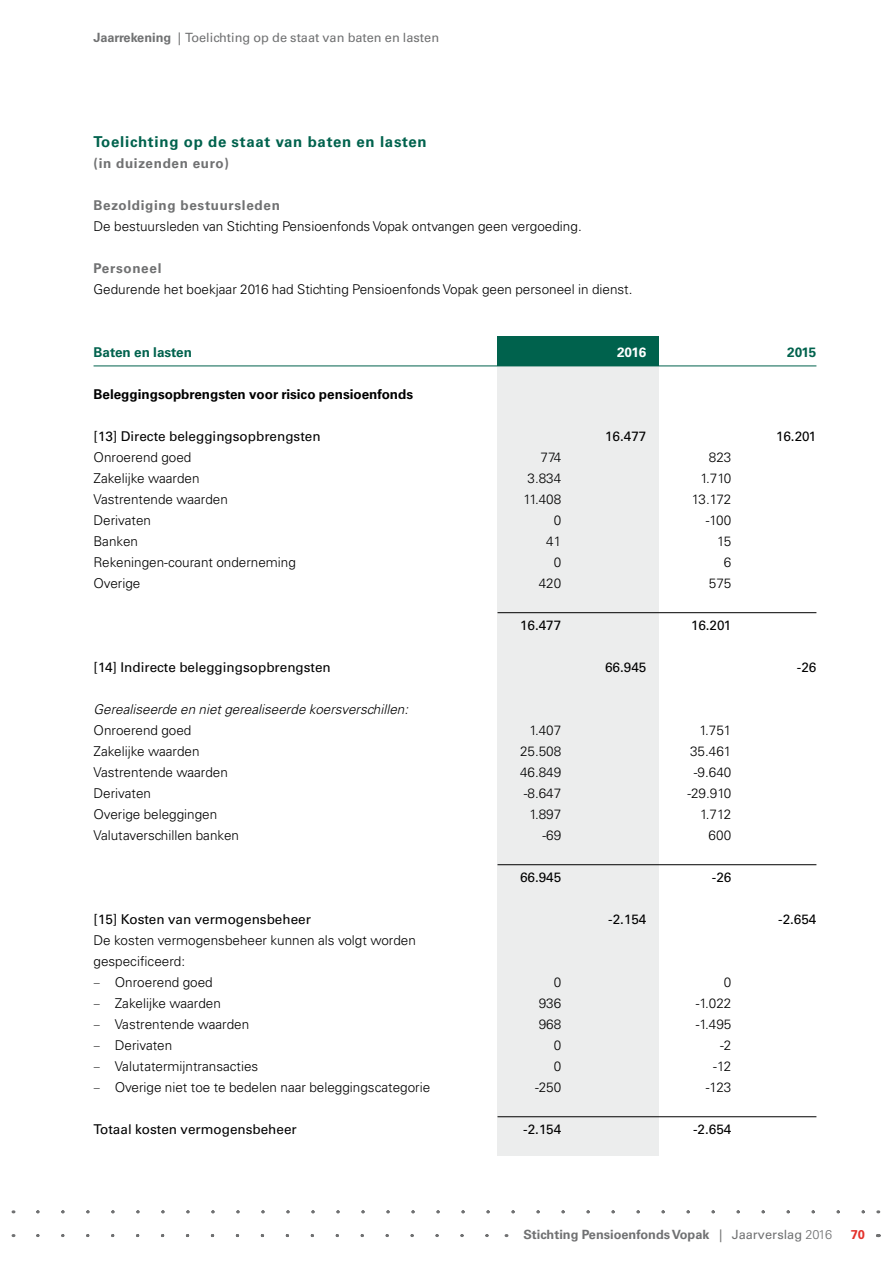
<style>
.page{position:relative;width:893px;height:1263px;background:#fff}
.page>*{position:absolute;margin:0;border:0;box-sizing:border-box;transform-origin:0 0}
.t1{font:700 15px "Univers LT Std";letter-spacing:.05em;color:#00624d}
.t2{font:300 13.5px/21px "Univers LT Std";color:#000}
.t3{font:13.5px "Univers LT Std";color:#000}
.t4{font:700 13.5px "Univers LT Std";letter-spacing:.05em;color:#707172}
.t5{font:italic 300 13.5px "Univers LT Std";color:#000}
.t6{font:700 13.5px "Univers LT Std";color:#000}
.t7{font:700 13.5px "Univers LT Std";color:#00624d}
.t8{font:700 13.5px "Univers LT Std";color:#fff}
.t9{font:12.75px "Univers LT Std";color:#707172}
.t10{font:700 12.75px "Univers LT Std";color:#707172}
.t11{font:700 12.75px "Univers LT Std";color:#e4312b}
.s1{font-weight:700}
.s2{font-family:"Myriad Pro"}
.s3{font-weight:400}
.s4{font-weight:300}
</style>
<div class="page">
<svg style="left:37px;top:1210px;width:842px;height:3px"></svg>
<svg style="left:37px;top:1234px;width:470px;height:3px"></svg>
<div style="left:497px;top:336px;width:162px;height:819px;background:#eceded"></div>
<div style="left:497px;top:336px;width:162px;height:29px;background:#00624d"></div>
<hr style="left:94px;top:366px;width:722px;height:1px;background:#00624d">
<hr style="left:497px;top:612px;width:319px;height:1px;background:#000">
<hr style="left:497px;top:864px;width:319px;height:1px;background:#000">
<hr style="left:497px;top:1116px;width:319px;height:1px;background:#000">
<p class="t9" style="left:94px;top:30px;width:347px"><span class="s1">Jaarrekening</span> | Toelichting op de staat van baten en lasten</p>
<p class="t1" style="left:94px;top:133px;width:335px">Toelichting op de staat van baten en lasten</p>
<p class="t4" style="left:94px;top:155px;width:137px">(in duizenden euro)</p>
<p class="t4" style="left:94px;top:197px;width:188px">Bezoldiging bestuursleden</p>
<p class="t2" style="left:94px;top:216px;width:490px">De bestuursleden van Stichting Pensioenfonds Vopak ontvangen geen vergoeding.</p>
<p class="t4" style="left:94px;top:260px;width:69px">Personeel</p>
<p class="t2" style="left:94px;top:279px;width:540px">Gedurende het boekjaar 2016 had Stichting Pensioenfonds Vopak geen personeel in dienst.</p>
<p class="t7" style="left:94px;top:344px;width:100px">Baten en lasten</p>
<p class="t8" style="left:617px;top:344px;width:31px">2016</p>
<p class="t7" style="left:787px;top:344px;width:31px">2015</p>
<p class="t6" style="left:94px;top:386px;width:321px">Beleggingsopbrengsten voor risico pensioenfonds</p>
<p class="t3" style="left:94px;top:428px;width:229px">[13] Directe beleggingsopbrengsten</p>
<p class="t3" style="left:605px;top:428px;width:43px">16.477</p>
<p class="t3" style="left:776px;top:428px;width:42px">16.201</p>
<p class="t2" style="left:94px;top:447px;width:99px">Onroerend goed</p>
<p class="t2" style="left:541px;top:447px;width:22px">774</p>
<p class="t2" style="left:709px;top:447px;width:24px">823</p>
<p class="t2" style="left:94px;top:468px;width:108px">Zakelijke waarden</p>
<p class="t2" style="left:527px;top:468px;width:35px">3.834</p>
<p class="t2" style="left:700px;top:468px;width:32px">1.710</p>
<p class="t2" style="left:94px;top:489px;width:136px">Vastrentende waarden</p>
<p class="t2" style="left:523px;top:489px;width:39px">11.408</p>
<p class="t2" style="left:692px;top:489px;width:41px">13.172</p>
<p class="t2" style="left:94px;top:510px;width:59px">Derivaten</p>
<p class="t2" style="left:554px;top:510px;width:9px">0</p>
<p class="t2" style="left:706px;top:510px;width:27px">-100</p>
<p class="t2" style="left:94px;top:531px;width:46px">Banken</p>
<p class="t2" style="left:546px;top:531px;width:17px">41</p>
<p class="t2" style="left:717px;top:531px;width:16px">15</p>
<p class="t2" style="left:94px;top:552px;width:204px">Rekeningen-courant onderneming</p>
<p class="t2" style="left:554px;top:552px;width:9px">0</p>
<p class="t2" style="left:724px;top:552px;width:9px">6</p>
<p class="t2" style="left:94px;top:573px;width:48px">Overige</p>
<p class="t2" style="left:539px;top:573px;width:24px">420</p>
<p class="t2" style="left:709px;top:573px;width:24px">575</p>
<p class="t3" style="left:520px;top:617px;width:43px">16.477</p>
<p class="t3" style="left:691px;top:617px;width:42px">16.201</p>
<p class="t3" style="left:94px;top:659px;width:239px">[14] Indirecte beleggingsopbrengsten</p>
<p class="t3" style="left:605px;top:659px;width:43px">66.945</p>
<p class="t3" style="left:797px;top:659px;width:21px">-26</p>
<p class="t5" style="left:94px;top:701px;width:316px">Gerealiseerde en niet gerealiseerde koersverschillen:</p>
<p class="t2" style="left:94px;top:720px;width:99px">Onroerend goed</p>
<p class="t2" style="left:529px;top:720px;width:33px">1.407</p>
<p class="t2" style="left:699px;top:720px;width:33px">1.751</p>
<p class="t2" style="left:94px;top:741px;width:108px">Zakelijke waarden</p>
<p class="t2" style="left:520px;top:741px;width:43px">25.508</p>
<p class="t2" style="left:690px;top:741px;width:43px">35.461</p>
<p class="t2" style="left:94px;top:762px;width:136px">Vastrentende waarden</p>
<p class="t2" style="left:520px;top:762px;width:43px">46.849</p>
<p class="t2" style="left:694px;top:762px;width:39px">-9.640</p>
<p class="t2" style="left:94px;top:783px;width:59px">Derivaten</p>
<p class="t2" style="left:524px;top:783px;width:39px">-8.647</p>
<p class="t2" style="left:687px;top:783px;width:46px">-29.910</p>
<p class="t2" style="left:94px;top:804px;width:125px">Overige beleggingen</p>
<p class="t2" style="left:529px;top:804px;width:33px">1.897</p>
<p class="t2" style="left:700px;top:804px;width:33px">1.712</p>
<p class="t2" style="left:94px;top:825px;width:147px">Valutaverschillen banken</p>
<p class="t2" style="left:542px;top:825px;width:20px">-69</p>
<p class="t2" style="left:709px;top:825px;width:24px">600</p>
<p class="t3" style="left:520px;top:869px;width:43px">66.945</p>
<p class="t3" style="left:712px;top:869px;width:21px">-26</p>
<p class="t3" style="left:94px;top:911px;width:219px">[15] Kosten van vermogensbeheer</p>
<p class="t3" style="left:608px;top:911px;width:40px">-2.154</p>
<p class="t3" style="left:778px;top:911px;width:40px">-2.654</p>
<p class="t2" style="left:94px;top:930px;width:324px">De kosten vermogensbeheer kunnen als volgt worden gespecificeerd:</p>
<p class="t2" style="left:94px;top:972px;width:121px"><span class="s2">–</span> Onroerend goed</p>
<p class="t2" style="left:554px;top:972px;width:9px">0</p>
<p class="t2" style="left:724px;top:972px;width:9px">0</p>
<p class="t2" style="left:94px;top:993px;width:129px"><span class="s2">–</span> Zakelijke waarden</p>
<p class="t2" style="left:539px;top:993px;width:24px">936</p>
<p class="t2" style="left:696px;top:993px;width:37px">-1.022</p>
<p class="t2" style="left:94px;top:1014px;width:157px"><span class="s2">–</span> Vastrentende waarden</p>
<p class="t2" style="left:539px;top:1014px;width:24px">968</p>
<p class="t2" style="left:696px;top:1014px;width:37px">-1.495</p>
<p class="t2" style="left:94px;top:1035px;width:80px"><span class="s2">–</span> Derivaten</p>
<p class="t2" style="left:554px;top:1035px;width:9px">0</p>
<p class="t2" style="left:720px;top:1035px;width:13px">-2</p>
<p class="t2" style="left:94px;top:1056px;width:166px"><span class="s2">–</span> Valutatermijntransacties</p>
<p class="t2" style="left:554px;top:1056px;width:9px">0</p>
<p class="t2" style="left:713px;top:1056px;width:20px">-12</p>
<p class="t2" style="left:94px;top:1077px;width:338px"><span class="s2">–</span> Overige niet toe te bedelen naar beleggingscategorie</p>
<p class="t2" style="left:535px;top:1077px;width:28px">-250</p>
<p class="t2" style="left:706px;top:1077px;width:27px">-123</p>
<p class="t3" style="left:94px;top:1121px;width:205px">Totaal kosten vermogensbeheer</p>
<p class="t3" style="left:523px;top:1121px;width:40px">-2.154</p>
<p class="t3" style="left:693px;top:1121px;width:40px">-2.654</p>
<p class="t10" style="left:523px;top:1227px;width:310px">Stichting Pensioenfonds Vopak <span class="s3">| Jaarverslag</span> <span class="s4">2016</span></p>
<p class="t11" style="left:851px;top:1227px;width:16px">70</p>
</div>
